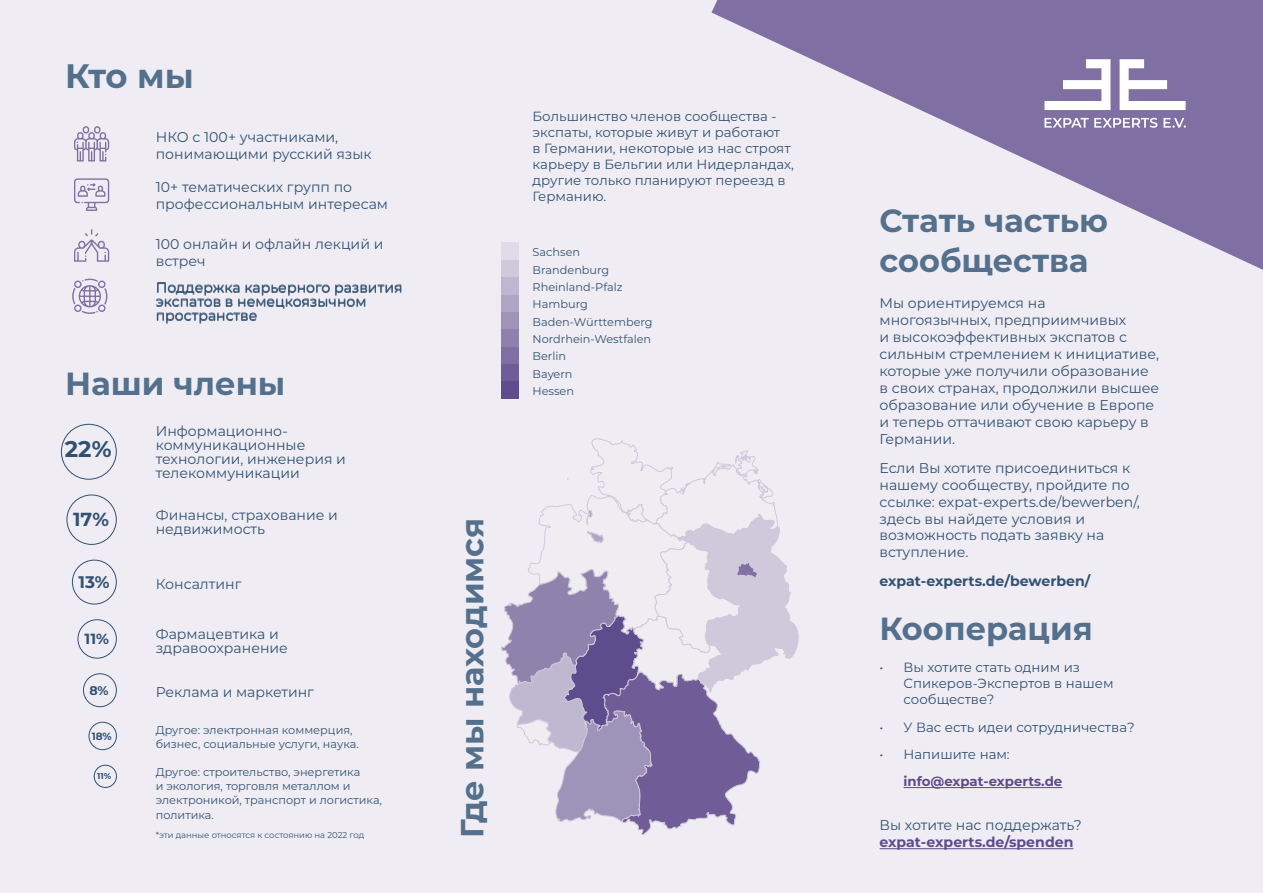
<style>
.page{position:relative;width:1263px;height:893px;background:#fff}
.page>*{position:absolute;margin:0;border:0;box-sizing:border-box;transform-origin:0 0}
.t1{font:700 33.9px "Montserrat";color:#54708c}
.t2{font:700 31.95px/40px "Montserrat";color:#54708c}
.t3{font:700 22.65px "Montserrat";color:#325172}
.t4{font:700 18.9px "Montserrat";color:#325172}
.t5{font:700 16.8px "Montserrat";color:#325172}
.t6{font:700 14.7px "Montserrat";color:#325172}
.t7{font:14.1px/17px "Montserrat";color:#325172}
.t8{font:700 14.1px "Montserrat";color:#325172}
.t9{font:700 14.1px "Montserrat";color:#5f4b8b}
.t10{font:13.35px/16px "Montserrat";color:#325172}
.t11{font:700 13.35px "Montserrat";color:#5f4b8b}
.t12{font:700 12.6px "Montserrat";color:#325172}
.t13{font:11.25px/14.1px "Montserrat";color:#325172}
.t14{font:700 10.5px "Montserrat";color:#325172}
.t15{font:700 8.55px "Montserrat";color:#325172}
.t16{font:8.4px "Montserrat";color:#325172}
</style>
<div class="page">
<div style="left:0;top:0;width:1263px;height:892px;background:#efedf3"></div>
<svg style="left:501px;top:438px;width:298px;height:397px"></svg>
<svg style="left:712px;top:0;width:551px;height:270px"></svg>
<svg style="left:1045px;top:59px;width:66px;height:51px;background:#b6adca"></svg>
<svg style="left:1120px;top:59px;width:66px;height:51px;background:#b5acc9"></svg>
<svg style="left:1045px;top:118px;width:113px;height:10px"></svg>
<svg style="left:1164px;top:118px;width:22px;height:10px"></svg>
<div style="left:78px;top:619px;width:39px;height:39px;border:1px solid #325172;border-radius:50%"></div>
<div style="left:72px;top:560px;width:45px;height:44px;border:1px solid #325172;border-radius:50%"></div>
<div style="left:67px;top:494px;width:50px;height:50px;border:1px solid #325172;border-radius:50%"></div>
<div style="left:94px;top:765px;width:23px;height:22px;border:1px solid #325172;border-radius:50%"></div>
<div style="left:61px;top:424px;width:56px;height:55px;border:1px solid #325172;border-radius:50%"></div>
<div style="left:83px;top:673px;width:34px;height:33px;border:1px solid #325172;border-radius:50%"></div>
<div style="left:89px;top:722px;width:28px;height:27px;border:1px solid #325172;border-radius:50%"></div>
<svg style="left:72px;top:278px;width:35px;height:36px"></svg>
<svg style="left:74px;top:229px;width:35px;height:33px"></svg>
<svg style="left:74px;top:126px;width:35px;height:35px"></svg>
<svg style="left:74px;top:178px;width:35px;height:33px"></svg>
<div style="left:502px;top:381px;width:17px;height:17px;background:#5f4c8c"></div>
<div style="left:502px;top:363px;width:17px;height:18px;background:#6f5d97"></div>
<div style="left:502px;top:346px;width:17px;height:17px;background:#7f6fa2"></div>
<div style="left:502px;top:329px;width:17px;height:17px;background:#8f81ae"></div>
<div style="left:502px;top:311px;width:17px;height:18px;background:#9f93b9"></div>
<div style="left:502px;top:294px;width:17px;height:17px;background:#afa5c5"></div>
<div style="left:502px;top:277px;width:17px;height:17px;background:#bfb7d1"></div>
<div style="left:502px;top:259px;width:17px;height:18px;background:#cfc9dc"></div>
<div style="left:502px;top:242px;width:17px;height:17px;background:#dfdbe8"></div>
<hr style="left:904px;top:787px;width:158px;height:1px;background:#5f4b8b">
<hr style="left:880px;top:848px;width:193px;height:1px;background:#5f4b8b">
<h1 class="t1" style="left:65px;top:52px;width:130px">Кто мы</h1>
<p class="t7" style="left:156px;top:128px;width:217px">НКО с 100+ участниками, понимающими русский язык</p>
<p class="t7" style="left:156px;top:178px;width:234px">10+ тематических групп по профессиональным интересам</p>
<p class="t7" style="left:156px;top:235px;width:229px">100 онлайн и офлайн лекций и встреч</p>
<p class="t7" style="left:156px;top:279px;width:248px;line-height:14.1px">Поддержка карьерного развития экспатов в немецкоязычном пространстве</p>
<h2 class="t2" style="left:65px;top:361px;width:222px">Наши члены</h2>
<h3 class="t3" style="left:65px;top:432px;width:48px">22%</h3>
<h3 class="t4" style="left:73px;top:506px;width:37px">17%</h3>
<p class="t5" style="left:78px;top:569px;width:33px">13%</p>
<p class="t6" style="left:85px;top:628px;width:26px">11%</p>
<p class="t12" style="left:89px;top:681px;width:21px">8%</p>
<p class="t14" style="left:92px;top:728px;width:22px">18%</p>
<p class="t15" style="left:97px;top:770px;width:16px">11%</p>
<p class="t7" style="left:156px;top:423px;width:192px;line-height:14.1px">Информационно&shy;коммуникационные технологии, инженерия и телекоммуникации</p>
<p class="t7" style="left:156px;top:507px;width:184px;line-height:14.1px">Финансы, страхование и недвижимость</p>
<p class="t7" style="left:156px;top:575px;width:87px">Консалтинг</p>
<p class="t7" style="left:156px;top:626px;width:134px;line-height:14.1px">Фармацевтика и здравоохранение</p>
<p class="t7" style="left:156px;top:683px;width:160px">Реклама и маркетинг</p>
<p class="t13" style="left:156px;top:722px;width:205px">Другое: электронная коммерция, бизнес, социальные услуги, наука.</p>
<p class="t13" style="left:156px;top:764px;width:228px">Другое: строительство, энергетика<br>и экология, торговля металлом и электроникой, транспорт и логистика, политика.</p>
<p class="t16" style="left:156px;top:828px;width:210px">*эти данные относятся к состоянию на 2022 год</p>
<p class="t10" style="left:533px;top:108px;width:263px">Большинство членов сообщества - экспаты, которые живут и работают<br>в Германии, некоторые из нас строят карьеру в Бельгии или Нидерландах, другие только планируют переезд в<br>Германию.</p>
<p class="t13" style="left:533px;top:245px;width:49px">Sachsen</p>
<p class="t13" style="left:533px;top:262px;width:78px">Brandenburg</p>
<p class="t13" style="left:533px;top:279px;width:91px">Rheinland-Pfalz</p>
<p class="t13" style="left:533px;top:297px;width:57px">Hamburg</p>
<p class="t13" style="left:533px;top:314px;width:121px">Baden-Württemberg</p>
<p class="t13" style="left:533px;top:331px;width:120px">Nordrhein-Westfalen</p>
<p class="t13" style="left:533px;top:349px;width:35px">Berlin</p>
<p class="t13" style="left:533px;top:366px;width:41px">Bayern</p>
<p class="t13" style="left:533px;top:383px;width:43px">Hessen</p>
<h2 class="t2" style="left:450px;top:837px;width:321px;rotate:-90deg">Где мы находимся</h2>
<h2 class="t2" style="left:880px;top:199px;width:230px">Стать частью сообщества</h2>
<p class="t7" style="left:880px;top:294px;width:281px">Мы ориентируемся на многоязычных, предприимчивых<br>и высокоэффективных экспатов с сильным стремлением к инициативе, которые уже получили образование в своих странах, продолжили высшее образование или обучение в Европе и теперь оттачивают свою карьеру в<br>Германии.</p>
<p class="t7" style="left:880px;top:458px;width:262px">Если Вы хотите присоединиться к нашему сообществу, пройдите по ссылке: expat-experts.de/bewerben/, здесь вы найдете условия и вoзмoжнocть пoдать заявку на вступление.</p>
<p class="t8" style="left:880px;top:571px;width:212px">expat-experts.de/bewerben/</p>
<h2 class="t2" style="left:879px;top:607px;width:215px">Кооперация</h2>
<p class="t10" style="left:904px;top:659px;width:212px;text-indent:-24px">• Вы хотите стать одним из<br>Спикеров-Экспертов в нашем сообществе?</p>
<p class="t10" style="left:880px;top:718px;width:257px">• У Вас есть идеи сотрудничества?</p>
<p class="t10" style="left:880px;top:745px;width:132px">• Напишите нам:</p>
<p class="t11" style="left:904px;top:771px;width:160px">info@expat-experts.de</p>
<p class="t7" style="left:880px;top:816px;width:204px">Вы хотите нас поддержать?</p>
<p class="t9" style="left:880px;top:832px;width:195px">expat-experts.de/spenden</p>
</div>
